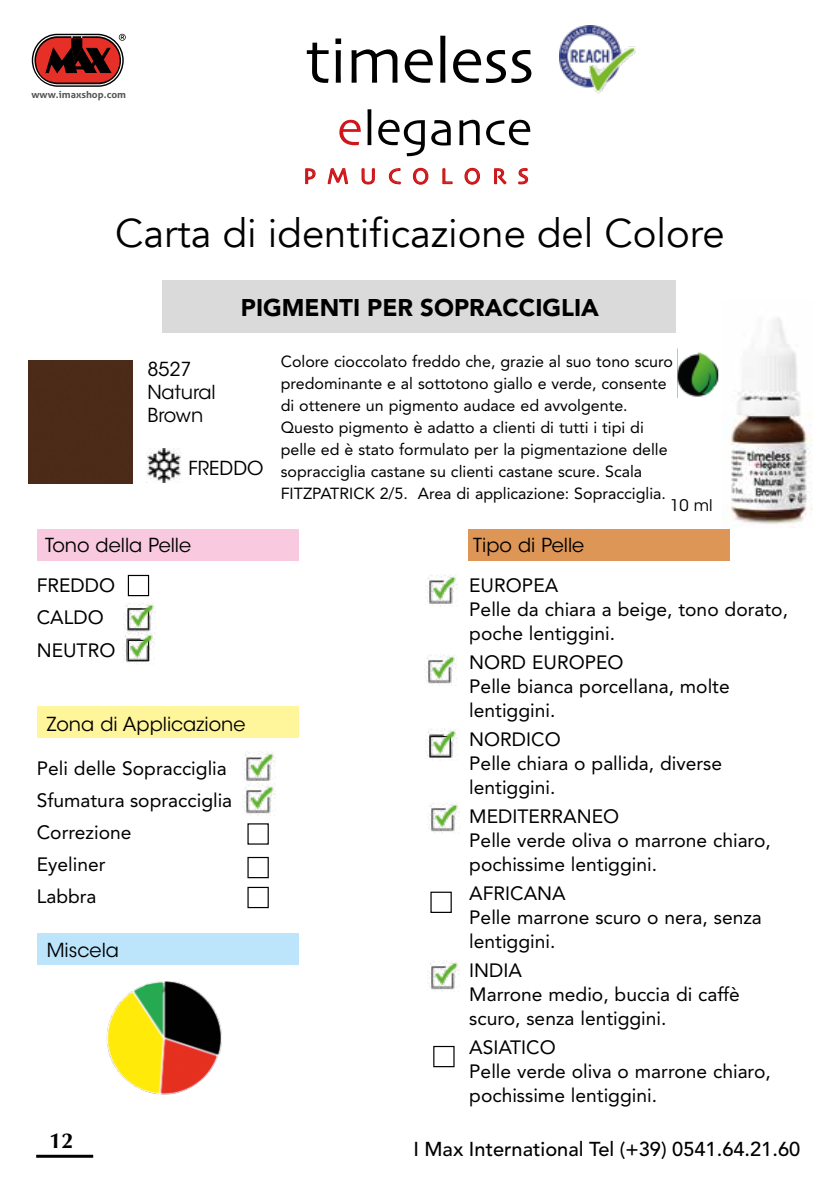
<style>
.page{position:relative;width:840px;height:1191px;background:#fff}
.page>*{position:absolute;margin:0;border:0;box-sizing:border-box;transform-origin:0 0}
.t1{font:65.6px "Skia Regular 1 1";letter-spacing:-.02em;color:#000}
.t2{font:50px "Skia Regular 1 1";color:#000}
.t3{font:40px "Avenir";color:#000}
.t4{font:900 24px "Avenir LT Std";color:#000}
.t5{font:22.4px "Skia Regular 1 1";letter-spacing:.5em;color:#cd171a}
.t6{font:700 21.6px "Optima";color:#000}
.t7{font:500 20px "Avenir LT Std";color:#000}
.t8{font:19.2px/24px "Avenir LT Std";color:#000}
.t9{font:19.2px/23px "ITC Avant Garde Std";color:#000}
.t10{font:16px/22px "Avenir LT Std";color:#000}
.t11{font:16px "ITC Avant Garde Std";color:#000}
.t12{font:700 9.6px "Aller";color:#575756;scale:1.05 1}
.s1{color:#cd171a}
</style>
<div class="page">
<img style="left:559px;top:26px;width:77px;height:68px">
<svg style="left:32px;top:34px;width:92px;height:53px"></svg>
<svg style="left:34px;top:36px;width:87px;height:48px"></svg>
<svg style="left:36px;top:34px;width:90px;height:48px;background:#8f3834"></svg>
<div style="left:163px;top:280px;width:512px;height:52px;background:#dadada"></div>
<svg style="left:305px;top:168px;width:11px;height:17px"></svg>
<svg style="left:327px;top:168px;width:21px;height:17px"></svg>
<svg style="left:361px;top:168px;width:14px;height:17px"></svg>
<svg style="left:388px;top:168px;width:13px;height:17px"></svg>
<svg style="left:412px;top:167px;width:17px;height:18px"></svg>
<svg style="left:442px;top:168px;width:11px;height:17px"></svg>
<svg style="left:464px;top:167px;width:16px;height:18px"></svg>
<svg style="left:494px;top:168px;width:13px;height:17px"></svg>
<svg style="left:518px;top:168px;width:11px;height:17px"></svg>
<hr style="left:36px;top:1154px;width:57px;height:3px;background:#000">
<div style="left:37px;top:933px;width:261px;height:32px;background:#bce4fa"></div>
<div style="left:37px;top:706px;width:261px;height:32px;background:#fff69b"></div>
<div style="left:37px;top:529px;width:261px;height:32px;background:#f8c9df"></div>
<img style="left:245px;top:752px;width:30px;height:64px">
<div style="left:247px;top:887px;width:21px;height:21px;border:1px solid #000"></div>
<div style="left:433px;top:1046px;width:21px;height:21px;border:1px solid #000"></div>
<img style="left:427px;top:960px;width:32px;height:32px">
<img style="left:722px;top:318px;width:89px;height:206px">
<div style="left:28px;top:361px;width:105px;height:123px;background:#4b2a17"></div>
<img style="left:147px;top:448px;width:34px;height:34px">
<img style="left:677px;top:348px;width:42px;height:50px">
<div style="left:468px;top:529px;width:261px;height:32px;background:#de9656"></div>
<img style="left:106px;top:982px;width:116px;height:113px">
<div style="left:430px;top:891px;width:21px;height:22px;border:1px solid #000"></div>
<img style="left:427px;top:802px;width:32px;height:32px">
<img style="left:424px;top:654px;width:32px;height:32px">
<img style="left:428px;top:575px;width:29px;height:32px">
<div style="left:247px;top:857px;width:21px;height:21px;border:1px solid #000"></div>
<img style="left:123px;top:602px;width:33px;height:31px">
<img style="left:125px;top:633px;width:30px;height:32px">
<img style="left:428px;top:728px;width:29px;height:33px">
<div style="left:128px;top:575px;width:21px;height:21px;border:1px solid #000"></div>
<p class="t12" style="left:31px;top:89px;width:91px">www.imaxshop.com</p>
<h1 class="t1" style="left:305px;top:22px;width:231px">timeless</h1>
<h2 class="t2" style="left:337px;top:99px;width:196px"><span class="s1">e</span>legance</h2>
<p class="t5" style="left:303px;top:163px;width:227px">PMUCOLORS</p>
<h3 class="t3" style="left:115px;top:210px;width:610px">Carta di identificazione del Colore</h3>
<p class="t4" style="left:241px;top:293px;width:359px">PIGMENTI PER SOPRACCIGLIA</p>
<p class="t9" style="left:147px;top:357px;width:70px">8527<br>Natural<br>Brown</p>
<p class="t9" style="left:188px;top:457px;width:76px">FREDDO</p>
<p class="t9" style="left:45px;top:533px;width:147px">Tono della Pelle</p>
<p class="t8" style="left:37px;top:570px;width:80px;line-height:32px">FREDDO<br>CALDO<br>NEUTRO</p>
<p class="t9" style="left:47px;top:713px;width:200px">Zona di Applicazione</p>
<p class="t8" style="left:37px;top:752px;width:197px;line-height:32px">Peli delle Sopracciglia<br>Sfumatura sopracciglia<br>Correzione<br>Eyeliner<br>Labbra</p>
<p class="t9" style="left:47px;top:938px;width:74px">Miscela</p>
<p class="t10" style="left:280px;top:351px;width:393px">Colore cioccolato freddo che, grazie al suo tono scuro predominante e al sottotono giallo e verde, consente di ottenere un pigmento audace ed avvolgente.<br>Questo pigmento è adatto a clienti di tutti i tipi di pelle ed è stato formulato per la pigmentazione delle sopracciglia castane su clienti castane scure. Scala FITZPATRICK 2/5. Area di applicazione: Sopracciglia.</p>
<p class="t11" style="left:669px;top:496px;width:44px">10 ml</p>
<p class="t9" style="left:473px;top:533px;width:112px">Tipo di Pelle</p>
<p class="t8" style="left:469px;top:573px;width:320px">EUROPEA<br>Pelle da chiara a beige, tono dorato, poche lentiggini.</p>
<p class="t8" style="left:469px;top:650px;width:262px">NORD EUROPEO<br>Pelle bianca porcellana, molte lentiggini.</p>
<p class="t8" style="left:469px;top:727px;width:254px">NORDICO<br>Pelle chiara o pallida, diverse lentiggini.</p>
<p class="t8" style="left:469px;top:804px;width:303px">MEDITERRANEO<br>Pelle verde oliva o marrone chiaro, pochissime lentiggini.</p>
<p class="t8" style="left:469px;top:881px;width:294px">AFRICANA<br>Pelle marrone scuro o nera, senza lentiggini.</p>
<p class="t8" style="left:469px;top:958px;width:272px">INDIA<br>Marrone medio, buccia di caffè scuro, senza lentiggini.</p>
<p class="t8" style="left:469px;top:1035px;width:303px">ASIATICO<br>Pelle verde oliva o marrone chiaro, pochissime lentiggini.</p>
<p class="t6" style="left:49px;top:1128px;width:26px">12</p>
<p class="t7" style="left:413px;top:1137px;width:388px">I Max International Tel (+39) 0541.64.21.60</p>
</div>
